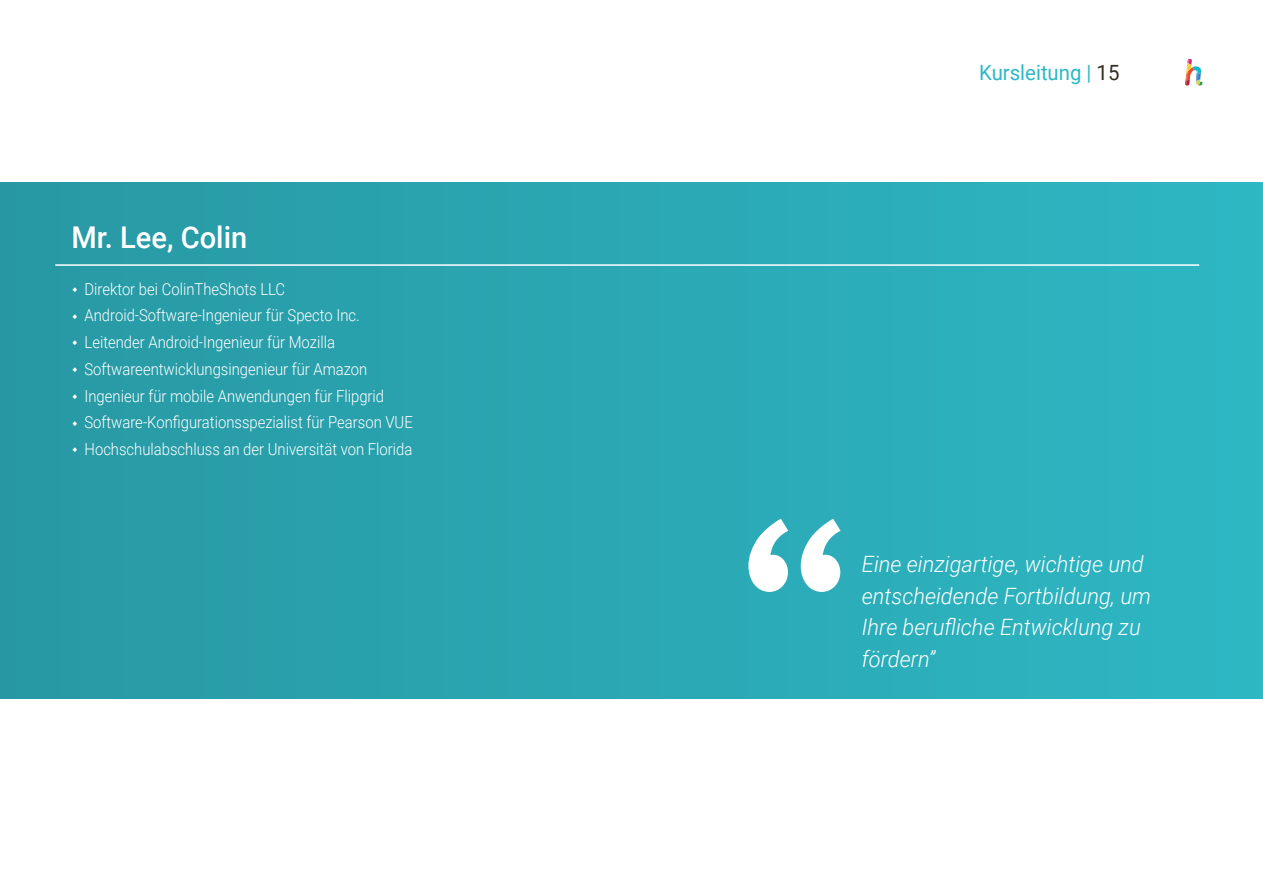
<style>
.page{position:relative;width:1263px;height:893px;background:#fff}
.page>*{position:absolute;margin:0;border:0;box-sizing:border-box;transform-origin:0 0}
.t1{font:500 30px "Roboto";color:#fff}
.t2{font:italic 300 22.5px/31.5px "Roboto";color:#fff}
.t3{font:21px "Roboto";color:#2db8c5}
.t4{font:300 16.5px/26.7px "Roboto";color:#fff;scale:.9 1}
.s1{color:#312e20}
</style>
<div class="page">
<svg style="left:1185px;top:59px;width:17px;height:27px"></svg>
<div style="left:0;top:182px;width:1263px;height:516px;background:linear-gradient(to right,#2798a3,#2eb7c4)"></div>
<svg style="left:748px;top:519px;width:92px;height:73px"></svg>
<hr style="left:55px;top:264px;width:1144px;height:2px;background:#fff">
<svg style="left:73px;top:287px;width:4px;height:5px"></svg>
<svg style="left:73px;top:314px;width:4px;height:5px"></svg>
<svg style="left:73px;top:340px;width:4px;height:5px"></svg>
<svg style="left:73px;top:367px;width:4px;height:5px"></svg>
<svg style="left:73px;top:394px;width:4px;height:5px"></svg>
<svg style="left:73px;top:421px;width:4px;height:5px"></svg>
<svg style="left:73px;top:447px;width:4px;height:5px"></svg>
<h1 class="t1" style="left:71px;top:216px;width:177px">Mr. Lee, Colin</h1>
<p class="t4" style="left:85px;top:275px;width:366px">Direktor bei ColinTheShots LLC Android-Software-Ingenieur für Specto Inc.<br>Leitender Android-Ingenieur für Mozilla Softwareentwicklungsingenieur für Amazon Ingenieur für mobile Anwendungen für Flipgrid Software-Konfigurationsspezialist für Pearson VUE Hochschulabschluss an der Universität von Florida</p>
<p class="t3" style="left:979px;top:57px;width:142px">Kursleitung | <span class="s1">15</span></p>
<h2 class="t2" style="left:862px;top:548px;width:291px">Eine einzigartige, wichtige und entscheidende Fortbildung, um<br>Ihre berufliche Entwicklung zu fördern”</h2>
</div>
